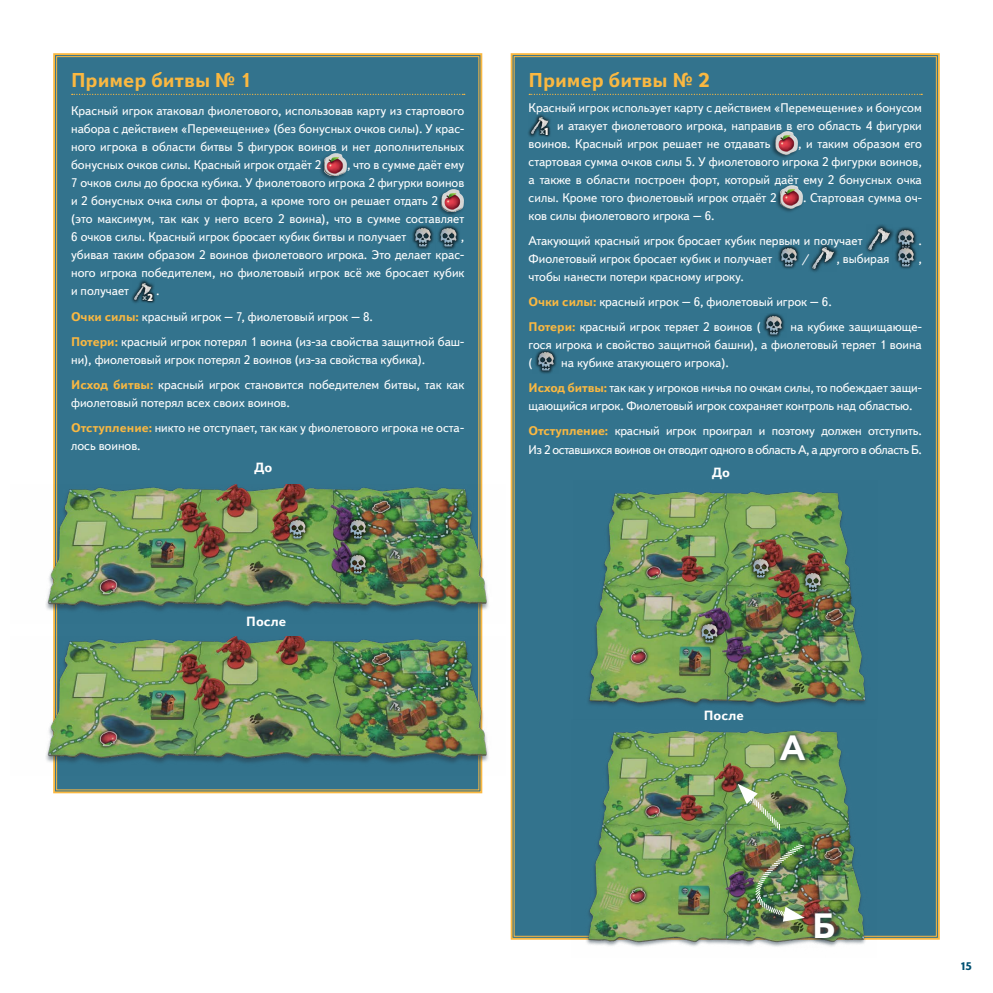
<style>
.page{position:relative;width:993px;height:993px;background:#fff}
.page>*{position:absolute;margin:0;border:0;box-sizing:border-box;transform-origin:0 0}
.t1{font:700 35.12px "Textbook New";color:#fff}
.t2{font:700 20px "Textbook New";color:#fab841}
.t3{font:700 13.38px "Textbook New";color:#fff}
.t4{font:12.5px/18px "Textbook New";color:#fff}
.t5{font:12.5px "Textbook New";letter-spacing:-.03em;color:#fff}
.t6{font:700 12.5px "Serenity";color:#005071}
.s1{font-weight:700;color:#fab841}
</style>
<div class="page">
<svg style="left:510px;top:53px;width:430px;height:887px;background:#3c768c"></svg>
<div style="left:53px;top:53px;width:430px;height:741px;background:#33738d"></div>
<div style="left:38px;top:483px;width:460px;height:144px;background:#233845;opacity:.5"></div>
<img style="left:38px;top:484px;width:460px;height:139px">
<div style="left:285px;top:515px;width:24px;height:27px;background:#000;opacity:.7"></div>
<img style="left:284px;top:517px;width:26px;height:23px">
<div style="left:346px;top:515px;width:24px;height:27px;background:#000;opacity:.7"></div>
<img style="left:345px;top:517px;width:25px;height:23px">
<div style="left:346px;top:550px;width:24px;height:27px;background:#000;opacity:.7"></div>
<img style="left:345px;top:552px;width:25px;height:23px">
<div style="left:38px;top:635px;width:460px;height:143px;background:#233845;opacity:.5"></div>
<img style="left:38px;top:636px;width:460px;height:139px">
<img style="left:573px;top:480px;width:303px;height:238px">
<img style="left:571px;top:718px;width:304px;height:229px">
<svg style="left:737px;top:783px;width:42px;height:46px;background:#8dad6e"></svg>
<img style="left:754px;top:843px;width:51px;height:78px">
<div style="left:697px;top:619px;width:24px;height:27px;background:#000;opacity:.7"></div>
<img style="left:696px;top:621px;width:25px;height:24px">
<div style="left:748px;top:554px;width:24px;height:27px;background:#000;opacity:.7"></div>
<img style="left:747px;top:556px;width:26px;height:24px">
<div style="left:800px;top:568px;width:24px;height:27px;background:#000;opacity:.7"></div>
<img style="left:799px;top:570px;width:26px;height:24px">
<div style="left:808px;top:905px;width:33px;height:39px;background:#233845;opacity:.9"></div>
<div style="left:772px;top:728px;width:40px;height:39px;background:#233845;opacity:.9"></div>
<h2 class="t2" style="left:71px;top:67px;width:183px">Пример битвы № 1</h2>
<p class="t4" style="left:71px;top:102px;width:394px;text-align:justify">Красный игрок атаковал фиолетового, использовав карту из стартового набора с действием «Перемещение» (без бонусных очков силы). У крас&shy;ного игрока в области битвы 5 фигурок воинов и нет дополнительных бонусных очков силы. Красный игрок отдаёт 2</p>
<p class="t4" style="left:71px;top:156px;width:394px;text-indent:276px">, что в сумме даёт ему 7 очков силы до броска кубика. У фиолетового игрока 2 фигурки воинов и 2 бонусных очка силы от форта, а кроме того он решает отдать 2<br>(это максимум, так как у него всего 2 воина), что в сумме составляет 6 очков силы. Красный игрок бросает кубик битвы и получает</p>
<p class="t4" style="left:71px;top:228px;width:394px;text-align:justify;text-indent:389px">, убивая таким образом 2 воинов фиолетового игрока. Это делает крас&shy;ного игрока победителем, но фиолетовый игрок всё же бросает кубик и получает <sub>x</sub><sub>2</sub> .</p>
<p class="t4" style="left:71px;top:303px;width:394px;line-height:25.1px"><span class="s1">Очки силы:</span> красный игрок – 7, фиолетовый игрок – 8.<br><span class="s1">Потери:</span> красный игрок потерял 1 воина (из-за свойства защитной баш-</p>
<p class="t4" style="left:71px;top:346px;width:394px;line-height:25.1px">ни), фиолетовый игрок потерял 2 воинов (из-за свойства кубика).<br><span class="s1">Исход битвы:</span> красный игрок становится победителем битвы, так как</p>
<p class="t4" style="left:71px;top:390px;width:394px;line-height:25.1px">фиолетовый потерял всех своих воинов.<br><span class="s1">Отступление:</span> никто не отступает, так как у фиолетового игрока не оста-</p>
<p class="t4" style="left:71px;top:436px;width:71px">лось воинов.</p>
<h2 class="t2" style="left:528px;top:67px;width:183px">Пример битвы № 2</h2>
<p class="t4" style="left:528px;top:98px;width:394px">Красный игрок использует карту с действием «Перемещение» и бонусом</p>
<p class="t4" style="left:540px;top:116px;width:383px"><sub>x</sub><sub>1</sub> и атакует фиолетового игрока, направив в его область 4 фигурки</p>
<p class="t4" style="left:528px;top:134px;width:243px">воинов. Красный игрок решает не отдавать</p>
<p class="t4" style="left:528px;top:134px;width:394px;text-align:justify;text-indent:269px">, и таким образом его стартовая сумма очков силы 5. У фиолетового игрока 2 фигурки воинов, а также в области построен форт, который даёт ему 2 бонусных очка силы. Кроме того фиолетовый игрок отдаёт 2</p>
<p class="t4" style="left:802px;top:188px;width:120px">. Стартовая сумма оч-</p>
<p class="t4" style="left:528px;top:203px;width:335px;line-height:25.1px">ков силы фиолетового игрока – 6.<br>Атакующий красный игрок бросает кубик первым и получает</p>
<p class="t4" style="left:918px;top:231px;width:5px">.</p>
<p class="t4" style="left:528px;top:249px;width:245px">Фиолетовый игрок бросает кубик и получает</p>
<p class="t4" style="left:800px;top:249px;width:10px">/</p>
<p class="t4" style="left:836px;top:249px;width:55px">, выбирая</p>
<p class="t4" style="left:918px;top:249px;width:5px">,</p>
<p class="t4" style="left:528px;top:264px;width:304px;line-height:25.1px">чтобы нанести потери красному игроку.<br><span class="s1">Очки силы:</span> красный игрок – 6, фиолетовый игрок – 6.<br><span class="s1">Потери:</span> красный игрок теряет 2 воинов (</p>
<p class="t4" style="left:528px;top:318px;width:394px;text-align:justify;text-indent:262px">на кубике защищающе&shy;гося игрока и свойство защитной башни), а фиолетовый теряет 1 воина (</p>
<p class="t4" style="left:528px;top:350px;width:394px;line-height:25.1px;text-indent:33px">на кубике атакующего игрока).<br><span class="s1">Исход битвы:</span> так как у игроков ничья по очкам силы, то побеждает защи-</p>
<p class="t4" style="left:528px;top:393px;width:394px;line-height:25.1px">щающийся игрок. Фиолетовый игрок сохраняет контроль над областью.<br><span class="s1">Отступление:</span> красный игрок проиграл и поэтому должен отступить.</p>
<p class="t5" style="left:528px;top:441px;width:394px">Из 2 оставшихся воинов он отводит одного в область А, а другого в область Б.</p>
<p class="t3" style="left:254px;top:458px;width:19px">До</p>
<p class="t3" style="left:712px;top:463px;width:19px">До</p>
<p class="t3" style="left:246px;top:613px;width:42px">После</p>
<p class="t3" style="left:703px;top:707px;width:42px">После</p>
<h1 class="t1" style="left:779px;top:726px;width:27px">A</h1>
<h1 class="t1" style="left:812px;top:903px;width:25px">Б</h1>
<p class="t6" style="left:960px;top:959px;width:12px">15</p>
</div>
